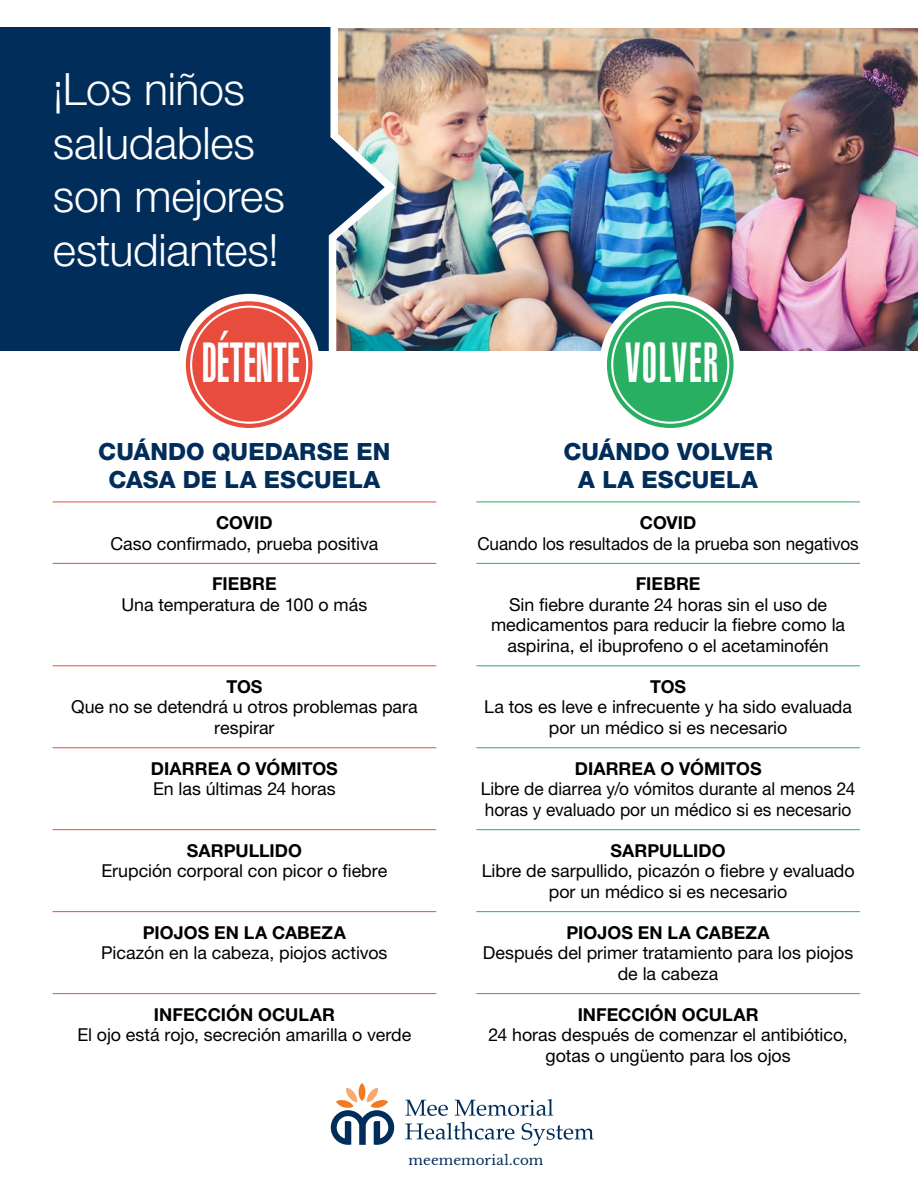
<style>
.page{position:relative;width:918px;height:1188px;background:#fff}
.page>*{position:absolute;margin:0;border:0;box-sizing:border-box;transform-origin:0 0}
.t1{font:55.5px "Helvetica LT Std Ultra Comp";letter-spacing:.01em;color:#fff;scale:.8 1}
.t2{font:300 44.55px/53.6px "Helvetica Neue LT Std";letter-spacing:-.005em;color:#fff}
.t3{font:800 23.7px/27.6px "Helvetica Neue LT Std";letter-spacing:.005em;color:#002d5a;text-align:center}
.t4{font:17.85px/20.5px "Helvetica Neue LT Std";color:#000;text-align:center}
.t5{font:700 17.85px "Helvetica Neue LT Std";letter-spacing:.005em;color:#000}
.t6{font:17.85px "Helvetica Neue LT Std";color:#000;scale:.96 1}
.t7{font:13.5px "Libre Baskerville";letter-spacing:.005em;color:#002d5a}
</style>
<div class="page">
<hr style="left:53px;top:502px;width:383px;height:1px;background:#e84c3d">
<hr style="left:53px;top:563px;width:383px;height:1px;background:#e84c3d">
<hr style="left:53px;top:665px;width:383px;height:1px;background:#e84c3d">
<hr style="left:53px;top:747px;width:383px;height:1px;background:#e84c3d">
<hr style="left:53px;top:829px;width:383px;height:1px;background:#e84c3d">
<hr style="left:53px;top:911px;width:383px;height:1px;background:#e84c3d">
<hr style="left:53px;top:993px;width:383px;height:1px;background:#e84c3d">
<hr style="left:476px;top:502px;width:384px;height:1px;background:#28af62">
<hr style="left:476px;top:563px;width:384px;height:1px;background:#28af62">
<hr style="left:476px;top:665px;width:384px;height:1px;background:#28af62">
<hr style="left:476px;top:747px;width:384px;height:1px;background:#28af62">
<hr style="left:476px;top:829px;width:384px;height:1px;background:#28af62">
<hr style="left:476px;top:911px;width:384px;height:1px;background:#28af62">
<hr style="left:476px;top:993px;width:384px;height:1px;background:#28af62">
<img style="left:398px;top:28px;width:520px;height:323px">
<svg style="left:0;top:27px;width:398px;height:324px;background:#1c4367"></svg>
<svg style="left:178px;top:294px;width:142px;height:142px"></svg>
<svg style="left:599px;top:294px;width:142px;height:142px"></svg>
<div style="left:192px;top:308px;width:114px;height:114px;background:#e84c3d;border-radius:50%"></div>
<div style="left:186px;top:301px;width:127px;height:127px;border:4px solid #e84c3d;border-radius:50%"></div>
<div style="left:194px;top:310px;width:110px;height:110px;border:4px solid #e84c3d;border-radius:50%"></div>
<div style="left:613px;top:308px;width:114px;height:114px;background:#28af62;border-radius:50%"></div>
<div style="left:607px;top:301px;width:127px;height:127px;border:4px solid #28af62;border-radius:50%"></div>
<div style="left:615px;top:310px;width:110px;height:110px;border:4px solid #28af62;border-radius:50%"></div>
<svg style="left:359px;top:1083px;width:6px;height:18px"></svg>
<svg style="left:331px;top:1088px;width:63px;height:57px"></svg>
<svg style="left:405px;top:1100px;width:43px;height:16px"></svg>
<svg style="left:455px;top:1099px;width:98px;height:17px"></svg>
<svg style="left:405px;top:1122px;width:109px;height:18px"></svg>
<svg style="left:522px;top:1123px;width:72px;height:23px"></svg>
<p class="t2" style="left:53px;top:62px;width:233px">¡Los niños saludables son mejores estudiantes!</p>
<p class="t1" style="left:202px;top:331px;width:123px">DÉTENTE</p>
<p class="t1" style="left:625px;top:331px;width:118px">VOLVER</p>
<p class="t3" style="left:98px;top:438px;width:294px">CUÁNDO QUEDARSE EN<br>CASA DE LA ESCUELA</p>
<p class="t5" style="left:216px;top:512px;width:58px">COVID</p>
<p class="t4" style="left:111px;top:533px;width:269px">Caso confirmado, prueba positiva</p>
<p class="t5" style="left:212px;top:573px;width:66px">FIEBRE</p>
<p class="t4" style="left:121px;top:594px;width:247px">Una temperatura de 100 o más</p>
<p class="t5" style="left:226px;top:676px;width:38px">TOS</p>
<p class="t4" style="left:71px;top:697px;width:348px">Que no se detendrá u otros problemas para respirar</p>
<p class="t5" style="left:151px;top:757px;width:188px">DIARREA O VÓMITOS</p>
<p class="t4" style="left:153px;top:778px;width:184px">En las últimas 24 horas</p>
<p class="t5" style="left:187px;top:839px;width:117px">SARPULLIDO</p>
<p class="t4" style="left:102px;top:860px;width:287px">Erupción corporal con picor o fiebre</p>
<p class="t5" style="left:143px;top:921px;width:205px">PIOJOS EN LA CABEZA</p>
<p class="t4" style="left:101px;top:942px;width:288px">Picazón en la cabeza, piojos activos</p>
<p class="t5" style="left:154px;top:1003px;width:182px">INFECCIÓN OCULAR</p>
<p class="t4" style="left:77px;top:1024px;width:335px">El ojo está rojo, secreción amarilla o verde</p>
<p class="t3" style="left:563px;top:438px;width:211px">CUÁNDO VOLVER<br>A LA ESCUELA</p>
<p class="t5" style="left:640px;top:512px;width:58px">COVID</p>
<p class="t6" style="left:477px;top:533px;width:399px">Cuando los resultados de la prueba son negativos</p>
<p class="t5" style="left:636px;top:573px;width:66px">FIEBRE</p>
<p class="t4" style="left:491px;top:594px;width:356px">Sin fiebre durante 24 horas sin el uso de medicamentos para reducir la fiebre como la aspirina, el ibuprofeno o el acetaminofén</p>
<p class="t5" style="left:650px;top:676px;width:38px">TOS</p>
<p class="t4" style="left:484px;top:697px;width:369px">La tos es leve e infrecuente y ha sido evaluada por un médico si es necesario</p>
<p class="t5" style="left:575px;top:757px;width:188px">DIARREA O VÓMITOS</p>
<p class="t4" style="left:481px;top:778px;width:376px;text-align:left">Libre de diarrea y/o vómitos durante al menos 24 horas y evaluado por un médico si es necesario</p>
<p class="t5" style="left:611px;top:839px;width:117px">SARPULLIDO</p>
<p class="t4" style="left:482px;top:860px;width:374px">Libre de sarpullido, picazón o fiebre y evaluado por un médico si es necesario</p>
<p class="t5" style="left:567px;top:921px;width:205px">PIOJOS EN LA CABEZA</p>
<p class="t4" style="left:483px;top:942px;width:372px">Después del primer tratamiento para los piojos de la cabeza</p>
<p class="t5" style="left:578px;top:1003px;width:182px">INFECCIÓN OCULAR</p>
<p class="t4" style="left:488px;top:1024px;width:361px">24 horas después de comenzar el antibiótico, gotas o ungüento para los ojos</p>
<p class="t7" style="left:409px;top:1152px;width:136px">meememorial.com</p>
</div>
